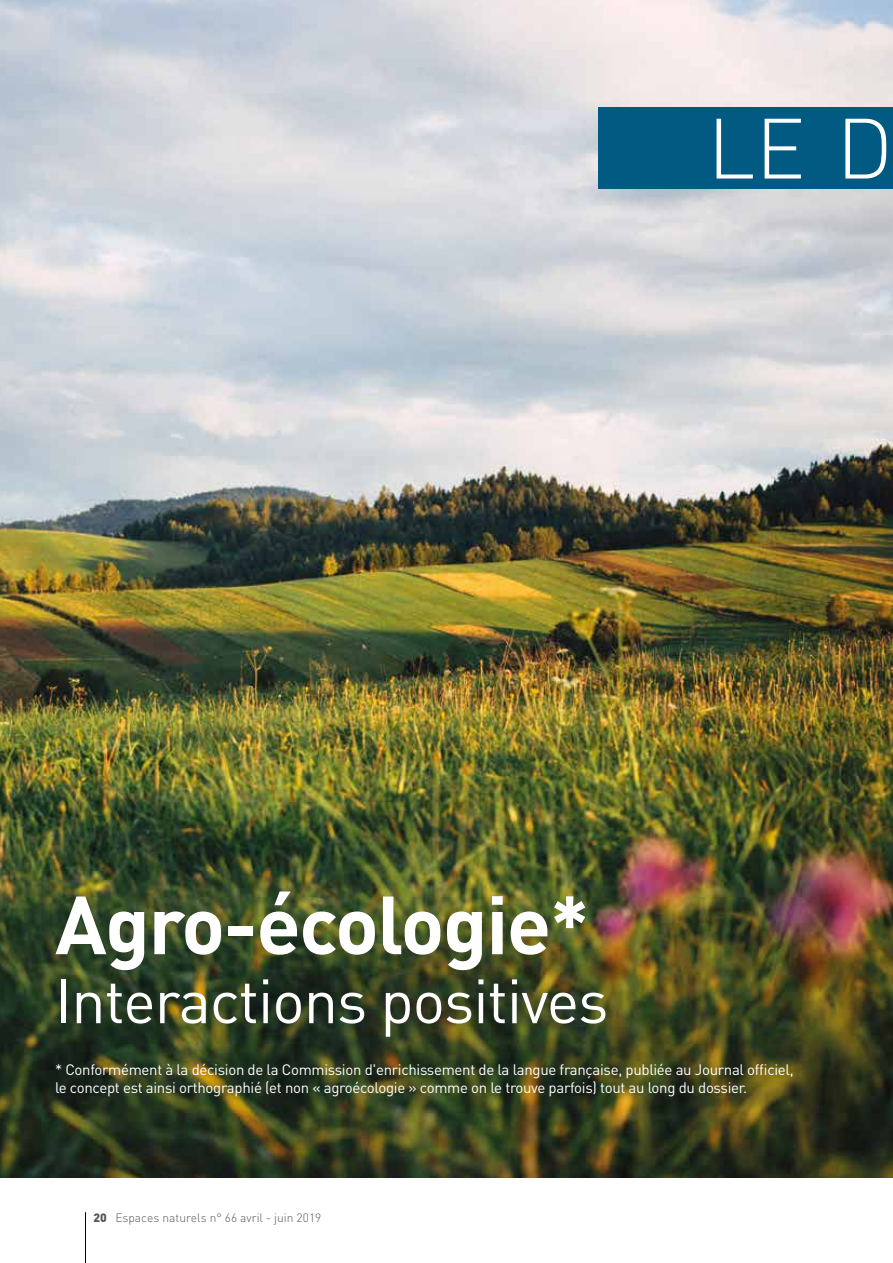
<style>
.page{position:relative;width:893px;height:1263px;background:#fff}
.page>*{position:absolute;margin:0;border:0;box-sizing:border-box;transform-origin:0 0}
.t1{font:300 84px "DIN Pro";color:#fff}
.t2{font:700 81px "DIN Pro";letter-spacing:-.02em;color:#fff}
.t3{font:61.5px "DIN Pro";letter-spacing:-.02em;color:#fff}
.t4{font:15px/18px "DIN Pro";letter-spacing:-.02em;color:#fff}
.t5{font:300 12px "DIN Pro";color:#575756}
.s1{font-weight:900}
</style>
<div class="page">
<hr style="left:85px;top:1212px;width:1px;height:51px;background:#000">
<img style="left:0;top:0;width:893px;height:1178px">
<div style="left:599px;top:107px;width:294px;height:82px;background:#005a81"></div>
<hr style="left:892px;top:189px;width:1px;height:401px;background:#9cb2c9">
<div style="left:40px;top:872px;width:777px;height:248px;background:#284336;opacity:.3"></div>
<h1 class="t1" style="left:707px;top:91px;width:187px">le d</h1>
<h2 class="t2" style="left:55px;top:870px;width:536px">Agro-écologie*</h2>
<h3 class="t3" style="left:55px;top:959px;width:555px">Interactions positives</h3>
<p class="t4" style="left:55px;top:1060px;width:740px">* Conformément à la décision de la Commission d'enrichissement de la langue française, publiée au Journal officiel, le concept est ainsi orthographié (et non « agroécologie » comme on le trouve parfois) tout au long du dossier.</p>
<p class="t5" style="left:93px;top:1210px;width:229px"><span class="s1">20</span> Espaces naturels n° 66 avril - juin 2019</p>
</div>
